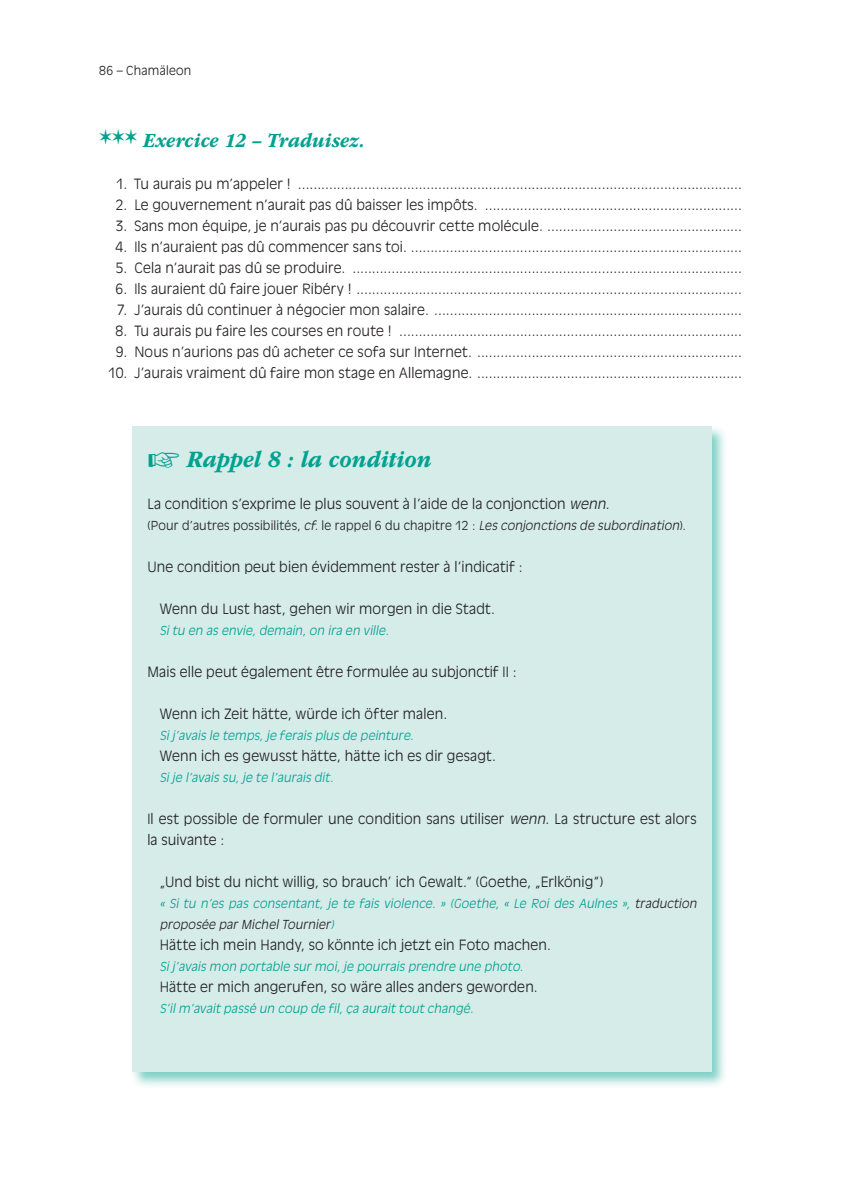
<style>
.page{position:relative;width:844px;height:1191px;background:#fff}
.page>*{position:absolute;margin:0;border:0;box-sizing:border-box;transform-origin:0 0}
.t1{font:italic 700 24.5px "ITC Garamond Std";letter-spacing:-.005em;color:#00a18f;scale:.9 1}
.t2{font:italic 700 21px "ITC Garamond Std";color:#00a18f;scale:.9 1}
.t3{font:300 14px/21px "Antique Olive Std";letter-spacing:.015em;color:#231f20}
.t4{font:italic 300 12.25px/21px "Antique Olive Std";letter-spacing:.02em;color:#00a18f}
.t5{font:300 12.25px "Antique Olive Std";letter-spacing:.02em;color:#231f20}
.s1{font-style:italic}
.s2{color:#231f20}
</style>
<div class="page">
<div style="left:130px;top:423px;width:598px;height:665px;background:#00a18f;opacity:.5"></div>
<div style="left:132px;top:426px;width:579px;height:645px;background:#d5ece9"></div>
<p class="t5" style="left:99px;top:63px;width:94px">86 – Chamäleon</p>
<h2 class="t2" style="left:99px;top:129px;width:296px">✶✶✶ Exercice 12 – Traduisez.</h2>
<p class="t3" style="left:116px;top:174px;width:627px">1. Tu aurais pu m’appeler ! ..................................................................................................................</p>
<p class="t3" style="left:116px;top:195px;width:627px">2. Le gouvernement n’aurait pas dû baisser les impôts. ..................................................................</p>
<p class="t3" style="left:116px;top:216px;width:627px">3. Sans mon équipe, je n’aurais pas pu découvrir cette molécule. ..................................................</p>
<p class="t3" style="left:115px;top:237px;width:627px">4. Ils n’auraient pas dû commencer sans toi. .....................................................................................</p>
<p class="t3" style="left:116px;top:258px;width:627px">5. Cela n’aurait pas dû se produire. ....................................................................................................</p>
<p class="t3" style="left:116px;top:279px;width:627px">6. Ils auraient dû faire jouer Ribéry ! ...................................................................................................</p>
<p class="t3" style="left:117px;top:300px;width:626px">7. J’aurais dû continuer à négocier mon salaire. ...............................................................................</p>
<p class="t3" style="left:115px;top:321px;width:627px">8. Tu aurais pu faire les courses en route ! ........................................................................................</p>
<p class="t3" style="left:116px;top:342px;width:627px">9. Nous n’aurions pas dû acheter ce sofa sur Internet. ....................................................................</p>
<p class="t3" style="left:108px;top:363px;width:635px">10. J’aurais vraiment dû faire mon stage en Allemagne. ....................................................................</p>
<h1 class="t1" style="left:147px;top:445px;width:317px">☞ Rappel 8 : la condition</h1>
<p class="t3" style="left:147px;top:493px;width:463px">La condition s’exprime le plus souvent à l’aide de la conjonction <span class="s1">wenn</span>.</p>
<p class="t5" style="left:147px;top:518px;width:540px">(Pour d’autres possibilités, <span class="s1">cf.</span> le rappel 6 du chapitre 12 : <span class="s1">Les conjonctions de subordination</span>).</p>
<p class="t3" style="left:147px;top:556px;width:377px">Une condition peut bien évidemment rester à l’indicatif :</p>
<p class="t3" style="left:160px;top:598px;width:336px">Wenn du Lust hast, gehen wir morgen in die Stadt.</p>
<p class="t4" style="left:160px;top:620px;width:233px">Si tu en as envie, demain, on ira en ville.</p>
<p class="t3" style="left:147px;top:661px;width:371px">Mais elle peut également être formulée au subjonctif II :</p>
<p class="t3" style="left:160px;top:703px;width:289px">Wenn ich Zeit hätte, würde ich öfter malen.</p>
<p class="t4" style="left:160px;top:725px;width:258px">Si j ’avais le temps, je ferais plus de peinture.</p>
<p class="t3" style="left:160px;top:745px;width:338px">Wenn ich es gewusst hätte, hätte ich es dir gesagt.</p>
<p class="t4" style="left:160px;top:767px;width:178px">Si je l’avais su, je te l’aurais dit.</p>
<p class="t3" style="left:147px;top:808px;width:550px">Il est possible de formuler une condition sans utiliser <span class="s1">wenn</span>. La structure est alors la suivante :</p>
<p class="t3" style="left:160px;top:871px;width:445px">„Und bist du nicht willig, so brauch’ ich Gewalt.“ (Goethe, „Erlkönig“)</p>
<p class="t4" style="left:160px;top:893px;width:541px">« Si tu n’es pas consentant, je te fais violence. » (Goethe, « Le Roi des Aulnes », <span class="s2">traduction proposée par Michel Tournier</span>)</p>
<p class="t3" style="left:160px;top:934px;width:392px">Hätte ich mein Handy, so könnte ich jetzt ein Foto machen.</p>
<p class="t4" style="left:160px;top:956px;width:367px">Si j ’avais mon portable sur moi, je pourrais prendre une photo.</p>
<p class="t3" style="left:160px;top:976px;width:379px">Hätte er mich angerufen, so wäre alles anders geworden.</p>
<p class="t4" style="left:160px;top:998px;width:318px">S’il m’avait passé un coup de fil, ça aurait tout changé.</p>
</div>
